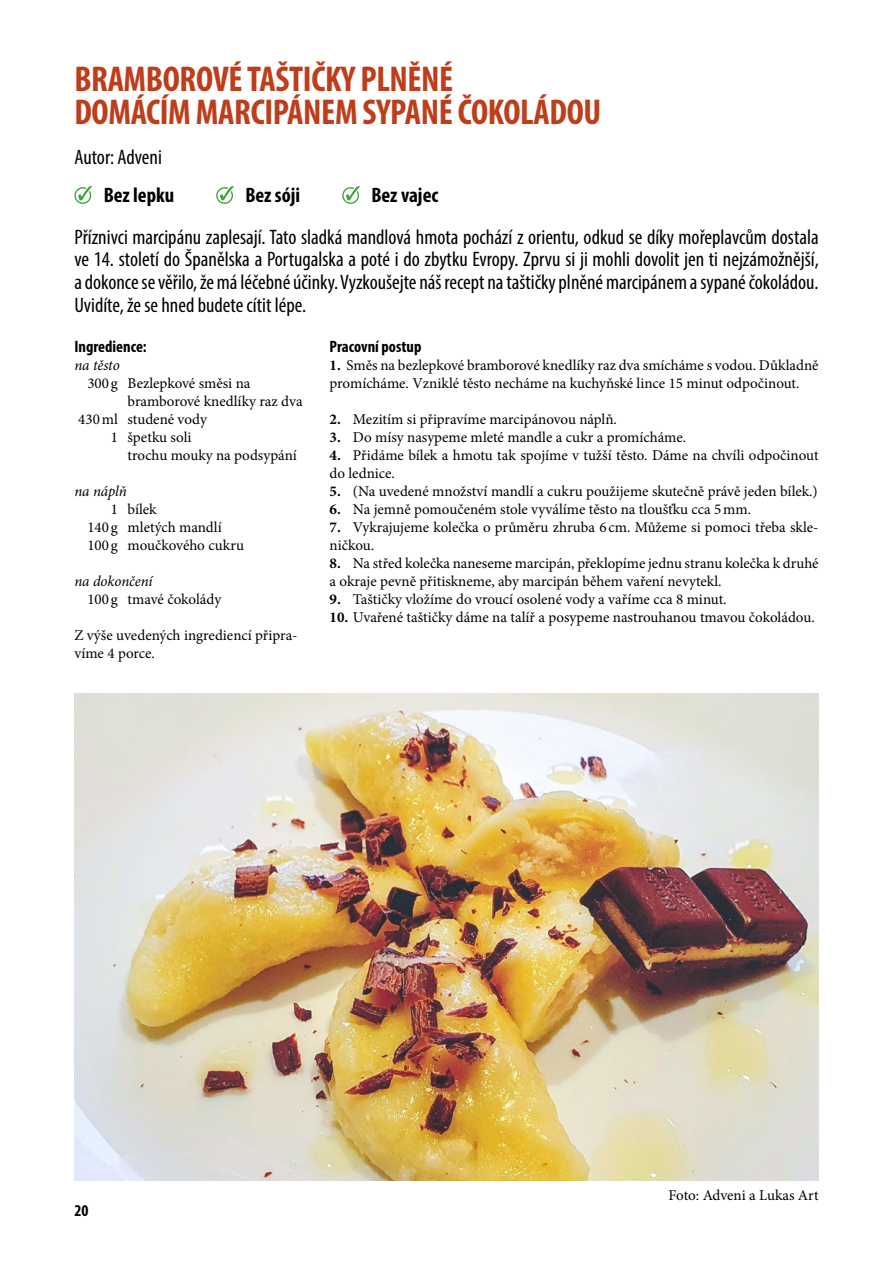
<style>
.page{position:relative;width:893px;height:1263px;background:#fff}
.page>*{position:absolute;margin:0;border:0;box-sizing:border-box;transform-origin:0 0}
.t1{font:700 condensed 36px/33px "Myriad Pro";letter-spacing:-.01em;color:#be3d1a}
.t2{font:condensed 21px/22.6px "Myriad Pro";color:#000;text-align:justify}
.t3{font:700 condensed 21px "Myriad Pro";color:#000}
.t4{font:700 condensed 16.5px "Myriad Pro";color:#000}
.t5{font:15px/18px "Minion Pro";color:#000}
.t6{font:italic 15px "Minion Pro";letter-spacing:-.01em;color:#000}
.s1{font-weight:700}
</style>
<div class="page">
<div style="left:74px;top:187px;width:17px;height:17px;border:1px solid #3fa535;border-radius:50%"></div>
<svg style="left:76px;top:186px;width:17px;height:17px"></svg>
<div style="left:216px;top:187px;width:17px;height:17px;border:1px solid #3fa535;border-radius:50%"></div>
<svg style="left:217px;top:186px;width:17px;height:17px"></svg>
<div style="left:342px;top:187px;width:17px;height:17px;border:1px solid #3fa535;border-radius:50%"></div>
<svg style="left:344px;top:186px;width:16px;height:17px"></svg>
<img style="left:74px;top:694px;width:745px;height:487px">
<h1 class="t1" style="left:74px;top:62px;width:528px">BRAMBOROVÉ TAŠTIČKY PLNĚNÉ<br>DOMÁCÍM MARCIPÁNEM SYPANÉ ČOKOLÁDOU</h1>
<h2 class="t2" style="left:74px;top:146px;width:89px">Autor: Adveni</h2>
<h2 class="t3" style="left:104px;top:182px;width:72px">Bez lepku</h2>
<h2 class="t3" style="left:245px;top:182px;width:56px">Bez sóji</h2>
<h2 class="t3" style="left:371px;top:182px;width:68px">Bez vajec</h2>
<p class="t2" style="left:74px;top:225px;width:746px">Příznivci marcipánu zaplesají. Tato sladká mandlová hmota pochází z orientu, odkud se díky mořeplavcům dostala ve 14. století do Španělska a Portugalska a poté i do zbytku Evropy. Zprvu si ji mohli dovolit jen ti nejzámožnější, adokonce se věřilo, že má léčebné účinky. Vyzkoušejte náš recept nataštičky plněné marcipánem asypané čokoládou.<br>Uvidíte, že se hned budete cítit lépe.</p>
<p class="t4" style="left:74px;top:336px;width:74px">Ingredience:</p>
<p class="t6" style="left:74px;top:355px;width:47px">na těsto</p>
<p class="t5" style="left:87px;top:374px;width:165px">300 g Bezlepkové směsi na</p>
<p class="t5" style="left:128px;top:392px;width:177px">bramborové knedlíky raz dva</p>
<p class="t5" style="left:78px;top:410px;width:130px">430ml studené vody</p>
<p class="t5" style="left:111px;top:428px;width:82px">1 špetku soli</p>
<p class="t5" style="left:128px;top:446px;width:171px">trochu mouky na podsypání</p>
<p class="t6" style="left:74px;top:481px;width:54px">na náplň</p>
<p class="t5" style="left:87px;top:500px;width:158px;text-indent:23px">1 bílek<br>140 g mletých mandlí<br>100 g moučkového cukru</p>
<p class="t6" style="left:74px;top:571px;width:80px">na dokončení</p>
<p class="t5" style="left:87px;top:590px;width:135px">100 g tmavé čokolády</p>
<p class="t5" style="left:74px;top:626px;width:225px">Z výše uvedených ingrediencí připra&shy;víme 4 porce.</p>
<p class="t4" style="left:330px;top:336px;width:93px">Pracovní postup</p>
<p class="t5" style="left:330px;top:356px;width:490px"><span class="s1">1.</span> Směs na bezlepkové bramborové knedlíky raz dva smícháme s vodou. Důkladně promícháme. Vzniklé těsto necháme na kuchyňské lince 15 minut odpočinout.</p>
<p class="t5" style="left:330px;top:410px;width:289px"><span class="s1">2.</span> Mezitím si připravíme marcipánovou náplň.</p>
<p class="t5" style="left:330px;top:428px;width:358px"><span class="s1">3.</span> Do mísy nasypeme mleté mandle a cukr a promícháme.</p>
<p class="t5" style="left:330px;top:446px;width:490px"><span class="s1">4.</span> Přidáme bílek a hmotu tak spojíme v tužší těsto. Dáme na chvíli odpočinout do lednice.</p>
<p class="t5" style="left:330px;top:482px;width:490px"><span class="s1">5.</span> (Na uvedené množství mandlí a cukru použijeme skutečně právě jeden bílek.)</p>
<p class="t5" style="left:330px;top:500px;width:423px"><span class="s1">6.</span> Na jemně pomoučeném stole vyválíme těsto na tloušťku cca 5mm.</p>
<p class="t5" style="left:330px;top:518px;width:490px"><span class="s1">7.</span> Vykrajujeme kolečka o průměru zhruba 6 cm. Můžeme si pomoci třeba skle&shy;ničkou.</p>
<p class="t5" style="left:330px;top:554px;width:490px"><span class="s1">8.</span> Na střed kolečka naneseme marcipán, překlopíme jednu stranu kolečka k druhé a okraje pevně přitiskneme, aby marcipán během vaření nevytekl.</p>
<p class="t5" style="left:330px;top:590px;width:399px"><span class="s1">9.</span> Taštičky vložíme do vroucí osolené vody a vaříme cca 8 minut.</p>
<p class="t5" style="left:330px;top:608px;width:487px"><span class="s1">10.</span> Uvařené taštičky dáme na talíř a posypeme nastrouhanou tmavou čokoládou.</p>
<p class="t4" style="left:74px;top:1200px;width:16px">20</p>
<p class="t5" style="left:669px;top:1186px;width:151px">Foto: Adveni a Lukas Art</p>
</div>
